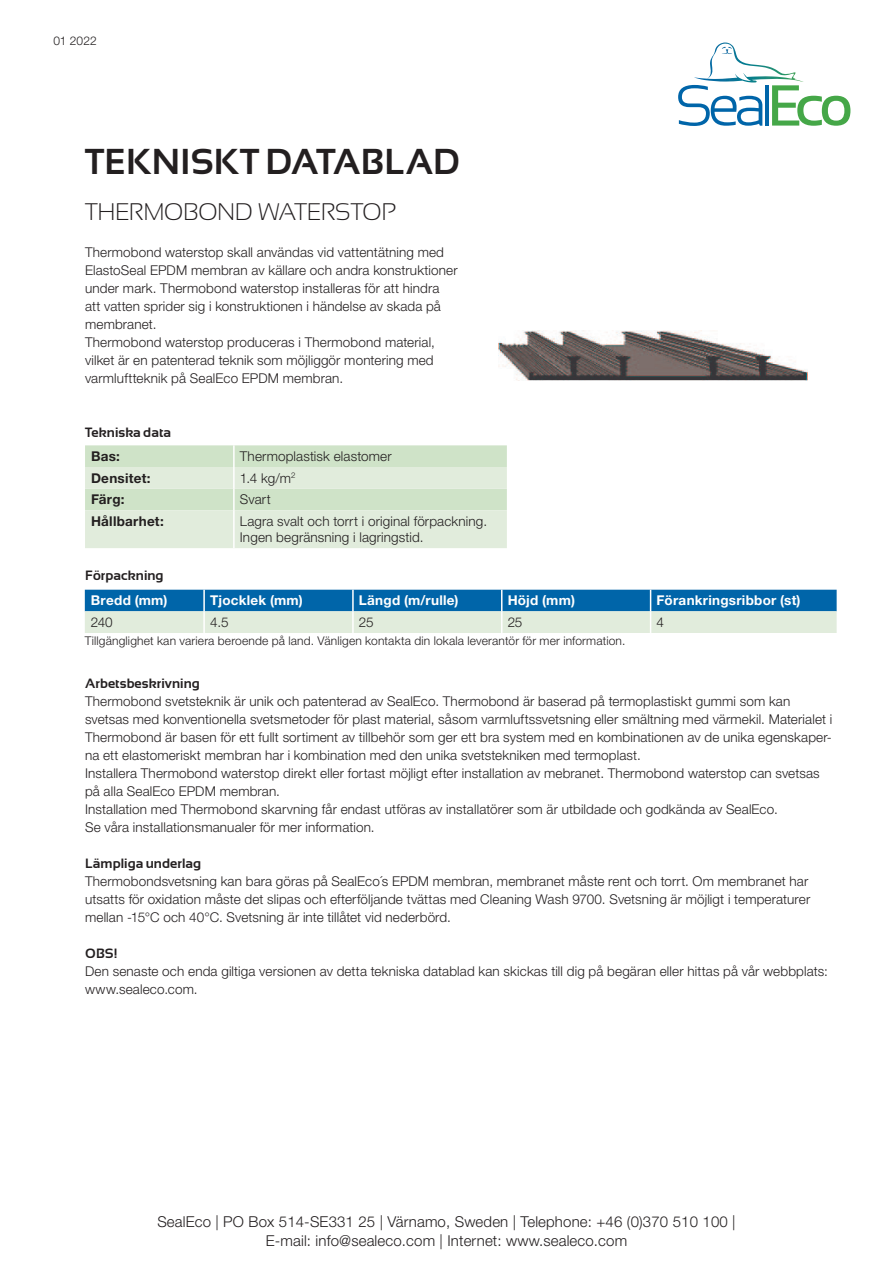
<style>
.page{position:relative;width:893px;height:1263px;background:#fff}
.page>*{position:absolute;margin:0;border:0;box-sizing:border-box;transform-origin:0 0}
.t1{font:700 36px "Sansation";letter-spacing:.005em;color:#231f20}
.t2{font:300 24px "Sansation";letter-spacing:.005em;color:#231f20}
.t3{font:300 15px/19.5px "Helvetica Neue LT Pro";letter-spacing:.01em;color:#231f20;text-align:center}
.t4{font:300 13.5px/18px "Helvetica Neue LT Pro";letter-spacing:.01em;color:#231f20}
.t5{font:700 13.5px "Helvetica Neue LT Pro";letter-spacing:.02em;color:#fff}
.t6{font:700 13.5px "Sansation";letter-spacing:.005em;color:#231f20}
.t7{font:700 13.5px "Helvetica Neue LT Pro";letter-spacing:.02em;color:#231f20}
.t8{font:300 12px "Helvetica Neue LT Pro";letter-spacing:.015em;color:#231f20}
</style>
<div class="page">
<img style="left:499px;top:331px;width:309px;height:49px">
<svg style="left:678px;top:43px;width:172px;height:83px"></svg>
<svg style="left:85px;top:445px;width:422px;height:103px;background:#d9e8d3"></svg>
<hr style="left:233px;top:445px;width:2px;height:22px;background:#fff">
<hr style="left:233px;top:467px;width:2px;height:22px;background:#fff">
<hr style="left:233px;top:489px;width:2px;height:21px;background:#fff">
<hr style="left:233px;top:510px;width:2px;height:38px;background:#fff">
<svg style="left:85px;top:590px;width:752px;height:43px;background:#74aac3"></svg>
<p class="t8" style="left:54px;top:34px;width:45px">01 2022</p>
<h1 class="t1" style="left:85px;top:142px;width:377px">TEKNISKT DATABLAD</h1>
<h2 class="t2" style="left:85px;top:198px;width:313px">THERMOBOND WATERSTOP</h2>
<p class="t4" style="left:85px;top:243px;width:374px">Thermobond waterstop skall användas vid vattentätning med ElastoSeal EPDM membran av källare och andra konstruktioner under mark. Thermobond waterstop installeras för att hindra att vatten sprider sig i konstruktionen i händelse av skada på membranet.<br>Thermobond waterstop produceras i Thermobond material, vilket är en patenterad teknik som möjliggör montering med varmluftteknik på SealEco EPDM membran.</p>
<p class="t6" style="left:85px;top:425px;width:88px">Tekniska data</p>
<p class="t7" style="left:91px;top:448px;width:30px">Bas:</p>
<p class="t4" style="left:240px;top:447px;width:153px">Thermoplastisk elastomer</p>
<p class="t7" style="left:91px;top:469px;width:61px">Densitet:</p>
<p class="t4" style="left:240px;top:469px;width:57px">1.4 kg/m<sup>2</sup></p>
<p class="t7" style="left:91px;top:491px;width:35px">Färg:</p>
<p class="t4" style="left:240px;top:490px;width:32px">Svart</p>
<p class="t7" style="left:91px;top:513px;width:74px">Hållbarhet:</p>
<p class="t4" style="left:240px;top:513px;width:249px;line-height:16.2px">Lagra svalt och torrt i original förpackning.<br>Ingen begränsning i lagringstid.</p>
<p class="t6" style="left:85px;top:567px;width:80px">Förpackning</p>
<p class="t5" style="left:91px;top:592px;width:78px">Bredd (mm)</p>
<p class="t5" style="left:210px;top:592px;width:94px">Tjocklek (mm)</p>
<p class="t5" style="left:359px;top:592px;width:101px">Längd (m/rulle)</p>
<p class="t5" style="left:508px;top:592px;width:69px">Höjd (mm)</p>
<p class="t5" style="left:657px;top:592px;width:145px">Förankringsribbor (st)</p>
<p class="t4" style="left:91px;top:613px;width:23px">240</p>
<p class="t4" style="left:210px;top:613px;width:20px">4.5</p>
<p class="t4" style="left:359px;top:613px;width:16px">25</p>
<p class="t4" style="left:508px;top:613px;width:16px">25</p>
<p class="t4" style="left:657px;top:613px;width:9px">4</p>
<p class="t8" style="left:85px;top:633px;width:542px">Tillgänglighet kan variera beroende på land. Vänligen kontakta din lokala leverantör för mer information.</p>
<p class="t6" style="left:85px;top:676px;width:116px">Arbetsbeskrivning</p>
<p class="t4" style="left:85px;top:692px;width:749px">Thermobond svetsteknik är unik och patenterad av SealEco. Thermobond är baserad på termoplastiskt gummi som kan svetsas med konventionella svetsmetoder för plast material, såsom varmluftssvetsning eller smältning med värmekil. Materialet i Thermobond är basen för ett fullt sortiment av tillbehör som ger ett bra system med en kombinationen av de unika egenskaper&shy;na ett elastomeriskt membran har i kombination med den unika svetstekniken med termoplast.<br>Installera Thermobond waterstop direkt eller fortast möjligt efter installation av mebranet. Thermobond waterstop can svetsas på alla SealEco EPDM membran.<br>Installation med Thermobond skarvning får endast utföras av installatörer som är utbildade och godkända av SealEco.<br>Se våra installationsmanualer för mer information.</p>
<p class="t6" style="left:85px;top:856px;width:118px">Lämpliga underlag</p>
<p class="t4" style="left:85px;top:872px;width:727px">Thermobondsvetsning kan bara göras på SealEco´s EPDM membran, membranet måste rent och torrt. Om membranet har utsatts för oxidation måste det slipas och efterföljande tvättas med Cleaning Wash 9700. Svetsning är möjligt i temperaturer mellan -15°C och 40°C. Svetsning är inte tillåtet vid nederbörd.</p>
<p class="t6" style="left:85px;top:946px;width:34px">OBS!</p>
<p class="t4" style="left:85px;top:962px;width:744px">Den senaste och enda giltiga versionen av detta tekniska datablad kan skickas till dig på begäran eller hittas på vår webbplats: www.sealeco.com.</p>
<p class="t3" style="left:157px;top:1211px;width:580px">SealEco | PO Box 514-SE331 25 | Värnamo, Sweden | Telephone: +46 (0)370 510 100 |<br>E-mail: info@sealeco.com | Internet: www.sealeco.com</p>
</div>
